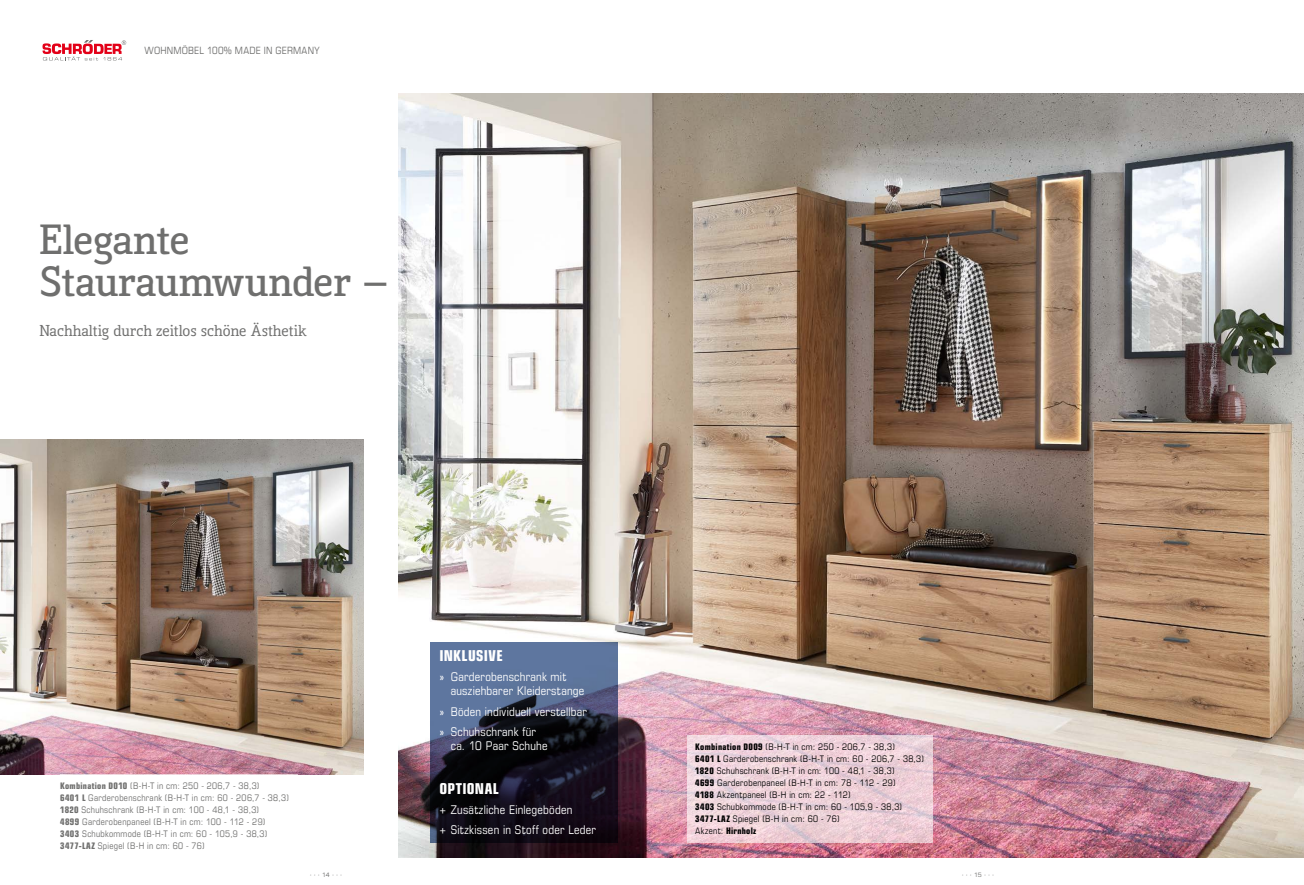
<style>
.page{position:relative;width:1304px;height:885px;background:#fff}
.page>*{position:absolute;margin:0;border:0;box-sizing:border-box;transform-origin:0 0}
.t1{font:700 40px/42px "Kofi Pure Serif";letter-spacing:-.005em;color:#6f6f6e}
.t2{font:500 15px "Kofi Pure Serif";color:#6f6f6e}
.t3{font:700 condensed 15px "Eurostile LT Pro";letter-spacing:.03em;color:#fff}
.t4{font:condensed 12px/20.1px "Eurostile LT Pro";letter-spacing:.02em;color:#fff}
.t5{font:condensed 10px "Eurostile LT Pro";letter-spacing:.02em;color:#6f6f6e}
.t6{font:condensed 9px/12px "Eurostile LT Pro";letter-spacing:.035em;color:#000}
.t7{font:condensed 9px/12px "Eurostile LT Pro";letter-spacing:.035em;color:#6f6f6e}
.t8{font:6px "Eurostile LT Pro";color:#6f6f6e}
.s1{font-weight:700}
</style>
<div class="page">
<img style="left:398px;top:94px;width:906px;height:763px">
<svg style="left:43px;top:40px;width:83px;height:20px"></svg>
<img style="left:0;top:439px;width:364px;height:335px">
<svg style="left:687px;top:734px;width:245px;height:108px;background:#edd1d9"></svg>
<svg style="left:431px;top:641px;width:187px;height:201px;background:#2e344a"></svg>
<p class="t5" style="left:145px;top:44px;width:177px">WOHNMÖBEL 100% MADE IN GERMANY</p>
<h1 class="t1" style="left:39px;top:219px;width:351px">Elegante<br>Stauraumwunder —</h1>
<h2 class="t2" style="left:39px;top:321px;width:269px">Nachhaltig durch zeitlos schöne Ästhetik</h2>
<p class="t7" style="left:60px;top:779px;width:230px"><span class="s1">Kombination D010</span> (B-H-T in cm: 250 - 206,7 - 38,3)<br><span class="s1">6401 L</span> Garderobenschrank (B-H-T in cm: 60 - 206,7 - 38,3)<br><span class="s1">1820</span> Schuhschrank (B-H-T in cm: 100 - 48,1 - 38,3)<br><span class="s1">4899</span> Garderobenpaneel (B-H-T in cm: 100 - 112 - 29)<br><span class="s1">3403</span> Schubkommode (B-H-T in cm: 60 - 105,9 - 38,3)<br><span class="s1">3477-LAZ</span> Spiegel (B-H in cm: 60 - 76)</p>
<h2 class="t3" style="left:439px;top:646px;width:65px">INKLUSIVE</h2>
<h3 class="t4" style="left:451px;top:669px;width:135px;line-height:14.4px;text-indent:-11px">» Garderobenschrank mit ausziehbarer Kleiderstange</h3>
<h3 class="t4" style="left:439px;top:701px;width:149px">» Böden individuell verstellbar » Schuhschrank für</h3>
<h3 class="t4" style="left:451px;top:735px;width:98px">ca. 10 Paar Schuhe</h3>
<h2 class="t3" style="left:439px;top:779px;width:61px">OPTIONAL</h2>
<h3 class="t4" style="left:439px;top:799px;width:158px">+ Zusätzliche Einlegeböden<br>+ Sitzkissen in Stoff oder Leder</h3>
<p class="t6" style="left:695px;top:740px;width:230px"><span class="s1">Kombination D009</span> (B-H-T in cm: 250 - 206,7 - 38,3)<br><span class="s1">6401 L</span> Garderobenschrank (B-H-T in cm: 60 - 206,7 - 38,3)<br><span class="s1">1820</span> Schuhschrank (B-H-T in cm: 100 - 48,1 - 38,3)<br><span class="s1">4699</span> Garderobenpaneel (B-H-T in cm: 78 - 112 - 29)<br><span class="s1">4188</span> Akzentpaneel (B-H in cm: 22 - 112)<br><span class="s1">3403</span> Schubkommode (B-H-T in cm: 60 - 105,9 - 38,3)<br><span class="s1">3477-LAZ</span> Spiegel (B-H in cm: 60 - 76)<br>Akzent: <span class="s1">Hirnholz</span></p>
<p class="t8" style="left:310px;top:871px;width:34px">∙ ∙ ∙ 14 ∙ ∙ ∙</p>
<p class="t8" style="left:962px;top:871px;width:34px">∙ ∙ ∙ 15 ∙ ∙ ∙</p>
</div>
